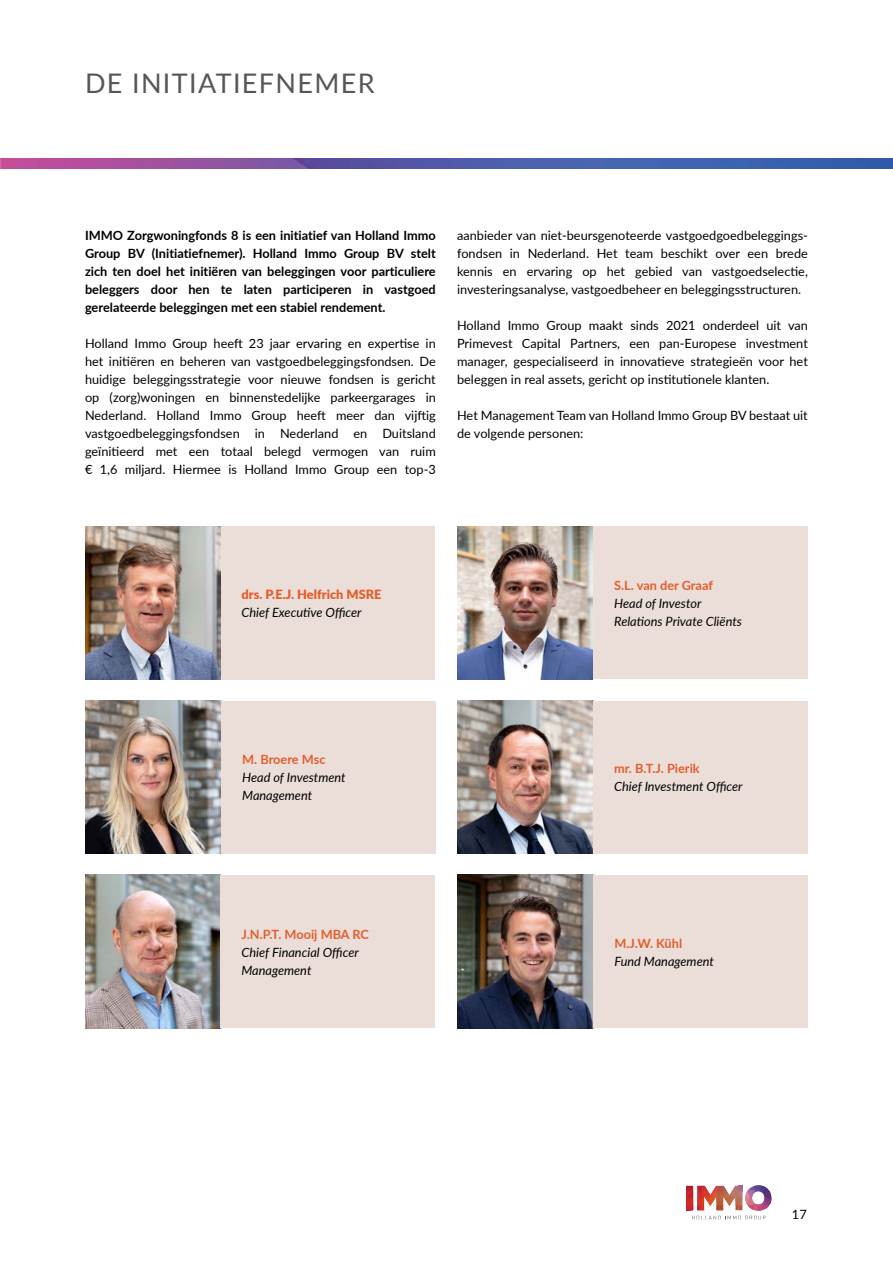
<style>
.page{position:relative;width:893px;height:1263px;background:#fff}
.page>*{position:absolute;margin:0;border:0;box-sizing:border-box;transform-origin:0 0}
.t1{font:27px "Lato";letter-spacing:.05em;color:#575756}
.t2{font:12.75px/18px "Lato";color:#000;text-align:justify}
.t3{font:700 12.75px/18px "Lato";color:#000;text-align:justify}
.t4{font:italic 12.75px/18px "Lato";color:#000}
.t5{font:700 12.75px "Lato";color:#e35e2d}
.t6{font:900 12.75px "Lato";color:#e35e2d}
</style>
<div class="page">
<img style="left:686px;top:1185px;width:86px;height:34px">
<img style="left:0;top:158px;width:893px;height:11px">
<div style="left:221px;top:526px;width:214px;height:153px;background:#ebded8"></div>
<img style="left:85px;top:526px;width:135px;height:153px">
<img style="left:85px;top:701px;width:136px;height:153px">
<div style="left:221px;top:701px;width:215px;height:152px;background:#ebded8"></div>
<img style="left:85px;top:875px;width:136px;height:153px">
<div style="left:221px;top:875px;width:214px;height:153px;background:#ebded8"></div>
<img style="left:457px;top:526px;width:136px;height:153px">
<div style="left:593px;top:526px;width:215px;height:153px;background:#ebded8"></div>
<img style="left:457px;top:701px;width:136px;height:153px">
<div style="left:593px;top:701px;width:215px;height:152px;background:#ebded8"></div>
<img style="left:457px;top:875px;width:136px;height:153px">
<div style="left:594px;top:875px;width:214px;height:153px;background:#ebded8"></div>
<h1 class="t1" style="left:85px;top:64px;width:291px">DE INITIATIEFNEMER</h1>
<p class="t3" style="left:85px;top:226px;width:352px">IMMO Zorgwoningfonds 8 is een initiatief van Holland Immo Group BV (Initiatiefnemer). Holland Immo Group BV stelt zich ten doel het initiëren van beleggingen voor particuliere beleggers door hen te laten participeren in vastgoed gerelateerde beleggingen met een stabiel rendement.</p>
<p class="t2" style="left:85px;top:334px;width:352px">Holland Immo Group heeft 23 jaar ervaring en expertise in het initiëren en beheren van vastgoedbeleggingsfondsen. De huidige beleggingsstrategie voor nieuwe fondsen is gericht op (zorg)woningen en binnenstedelijke parkeergarages in Nederland. Holland Immo Group heeft meer dan vijftig vastgoedbeleggingsfondsen in Nederland en Duitsland geïnitieerd met een totaal belegd vermogen van ruim € 1,6 miljard. Hiermee is Holland Immo Group een top-3</p>
<p class="t2" style="left:457px;top:226px;width:352px">aanbieder van niet-beursgenoteerde vastgoedgoedbeleggings&shy;fondsen in Nederland. Het team beschikt over een brede kennis en ervaring op het gebied van vastgoedselectie, investeringsanalyse, vastgoedbeheer en beleggingsstructuren.</p>
<p class="t2" style="left:457px;top:316px;width:352px">Holland Immo Group maakt sinds 2021 onderdeel uit van Primevest Capital Partners, een pan-Europese investment manager, gespecialiseerd in innovatieve strategieën voor het beleggen in real assets, gericht op institutionele klanten.</p>
<p class="t2" style="left:457px;top:406px;width:352px">Het Management Team van Holland Immo Group BV bestaat uit de volgende personen:</p>
<p class="t6" style="left:241px;top:585px;width:142px">drs. P.E.J. Helfrich MSRE</p>
<p class="t4" style="left:241px;top:603px;width:122px">Chief Executive Officer</p>
<p class="t5" style="left:614px;top:576px;width:100px">S.L. van der Graaf</p>
<p class="t4" style="left:614px;top:594px;width:129px">Head of Investor<br>Relations Private Cliënts</p>
<p class="t5" style="left:242px;top:750px;width:85px">M. Broere Msc</p>
<p class="t4" style="left:242px;top:768px;width:105px">Head of Investment<br>Management</p>
<p class="t5" style="left:241px;top:924px;width:129px">J.N.P.T. Mooij MBA RC</p>
<p class="t4" style="left:241px;top:942px;width:119px">Chief Financial Officer<br>Management</p>
<p class="t5" style="left:614px;top:759px;width:87px">mr. B.T.J. Pierik</p>
<p class="t4" style="left:614px;top:777px;width:130px">Chief Investment Officer</p>
<p class="t5" style="left:614px;top:933px;width:69px">M.J.W. Kühl</p>
<p class="t4" style="left:614px;top:951px;width:101px">Fund Management</p>
<p class="t2" style="left:792px;top:1205px;width:16px">17</p>
</div>
